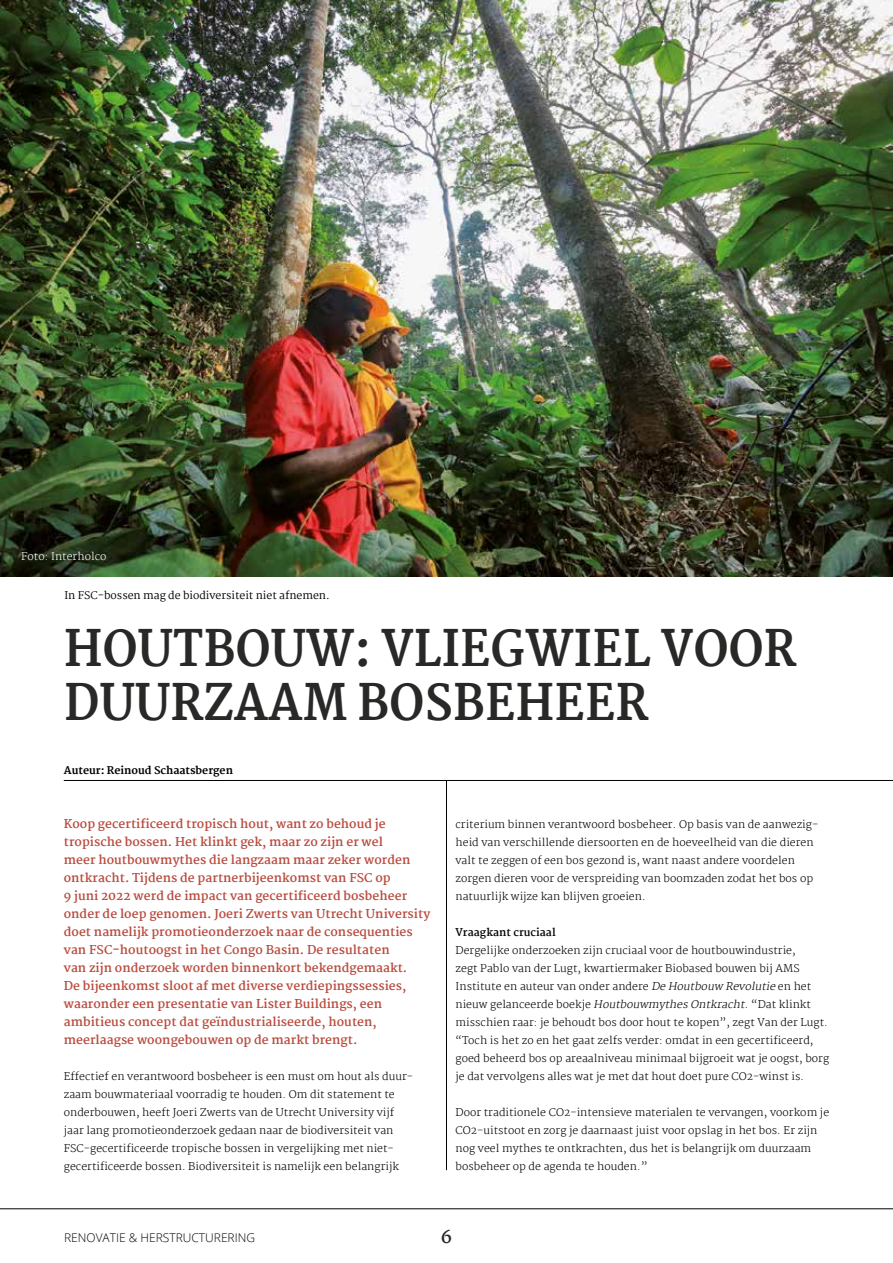
<style>
.page{position:relative;width:893px;height:1263px;background:#fff}
.page>*{position:absolute;margin:0;border:0;box-sizing:border-box;transform-origin:0 0}
.t1{font:800 49.5px/54px "Martel";letter-spacing:.01em;color:#282827;scale:.91 1}
.t2{font:700 18px "Martel";color:#282827}
.t3{font:700 12px/18px "Martel";letter-spacing:.005em;color:#b94b3e}
.t4{font:300 12px "Open Sans";color:#000}
.t5{font:200 10.5px/18px "Martel";letter-spacing:.005em;color:#000}
.t6{font:10.5px "Martel";color:#000}
.t7{font:800 10.5px "Martel";color:#000}
.t8{font:700 10.5px "Martel";letter-spacing:.005em;color:#000}
.t9{font:200 10.5px "Martel";letter-spacing:.005em;color:#fff}
.s1{font-style:italic}
</style>
<div class="page">
<hr style="left:0;top:1208px;width:893px;height:1px;background:#000">
<hr style="left:64px;top:780px;width:829px;height:1px;background:#000">
<hr style="left:446px;top:780px;width:1px;height:390px;background:#000">
<img style="left:0;top:0;width:893px;height:576px">
<p class="t9" style="left:21px;top:550px;width:87px">Foto: Interholco</p>
<p class="t6" style="left:64px;top:589px;width:267px">In FSC-bossen mag de biodiversiteit niet afnemen.</p>
<h1 class="t1" style="left:64px;top:622px;width:806px">HOUTBOUW: VLIEGWIEL VOOR<br>DUURZAAM BOSBEHEER</h1>
<p class="t7" style="left:64px;top:764px;width:171px">Auteur: Reinoud Schaatsbergen</p>
<p class="t3" style="left:64px;top:815px;width:368px">Koop gecertificeerd tropisch hout, want zo behoud je tropische bossen. Het klinkt gek, maar zo zijn er wel<br>meer houtbouwmythes die langzaam maar zeker worden ontkracht. Tijdens de partnerbijeenkomst van FSC op<br>9 juni 2022 werd de impact van gecertificeerd bosbeheer onder de loep genomen. Joeri Zwerts van Utrecht University doet namelijk promotieonderzoek naar de consequenties van FSC-houtoogst in het Congo Basin. De resultaten<br>van zijn onderzoek worden binnenkort bekendgemaakt.<br>De bijeenkomst sloot af met diverse verdiepingssessies, waaronder een presentatie van Lister Buildings, een ambitieus concept dat geïndustrialiseerde, houten, meerlaagse woongebouwen op de markt brengt.</p>
<p class="t5" style="left:64px;top:1067px;width:351px">Effectief en verantwoord bosbeheer is een must om hout als duur&shy;zaam bouwmateriaal voorradig te houden. Om dit statement te onderbouwen, heeft Joeri Zwerts van de Utrecht University vijf jaar lang promotieonderzoek gedaan naar de biodiversiteit van FSC-gecertificeerde tropische bossen in vergelijking met niet&shy;gecertificeerde bossen. Biodiversiteit is namelijk een belangrijk</p>
<p class="t5" style="left:455px;top:815px;width:364px">criterium binnen verantwoord bosbeheer. Op basis van de aanwezig&shy;heid van verschillende diersoorten en de hoeveelheid van die dieren valt te zeggen of een bos gezond is, want naast andere voordelen zorgen dieren voor de verspreiding van boomzaden zodat het bos op natuurlijk wijze kan blijven groeien.</p>
<p class="t8" style="left:455px;top:926px;width:102px">Vraagkant cruciaal</p>
<p class="t5" style="left:455px;top:941px;width:375px">Dergelijke onderzoeken zijn cruciaal voor de houtbouwindustrie,<br>zegt Pablo van der Lugt, kwartiermaker Biobased bouwen bij AMS Institute en auteur van onder andere <span class="s1">De Houtbouw Revolutie</span> en het nieuw gelanceerde boekje <span class="s1">Houtbouwmythes Ontkracht</span>. “Dat klinkt misschien raar: je behoudt bos door hout te kopen”, zegt Van der Lugt. “Toch is het zo en het gaat zelfs verder: omdat in een gecertificeerd, goed beheerd bos op areaalniveau minimaal bijgroeit wat je oogst, borg je dat vervolgens alles wat je met dat hout doet pure CO2-winst is.</p>
<p class="t5" style="left:455px;top:1103px;width:375px">Door traditionele CO2-intensieve materialen te vervangen, voorkom je CO2-uitstoot en zorg je daarnaast juist voor opslag in het bos. Er zijn nog veel mythes te ontkrachten, dus het is belangrijk om duurzaam bosbeheer op de agenda te houden.”</p>
<p class="t4" style="left:64px;top:1229px;width:192px">RENOVATIE &amp; HERSTRUCTURERING</p>
<h2 class="t2" style="left:441px;top:1226px;width:13px">6</h2>
</div>
